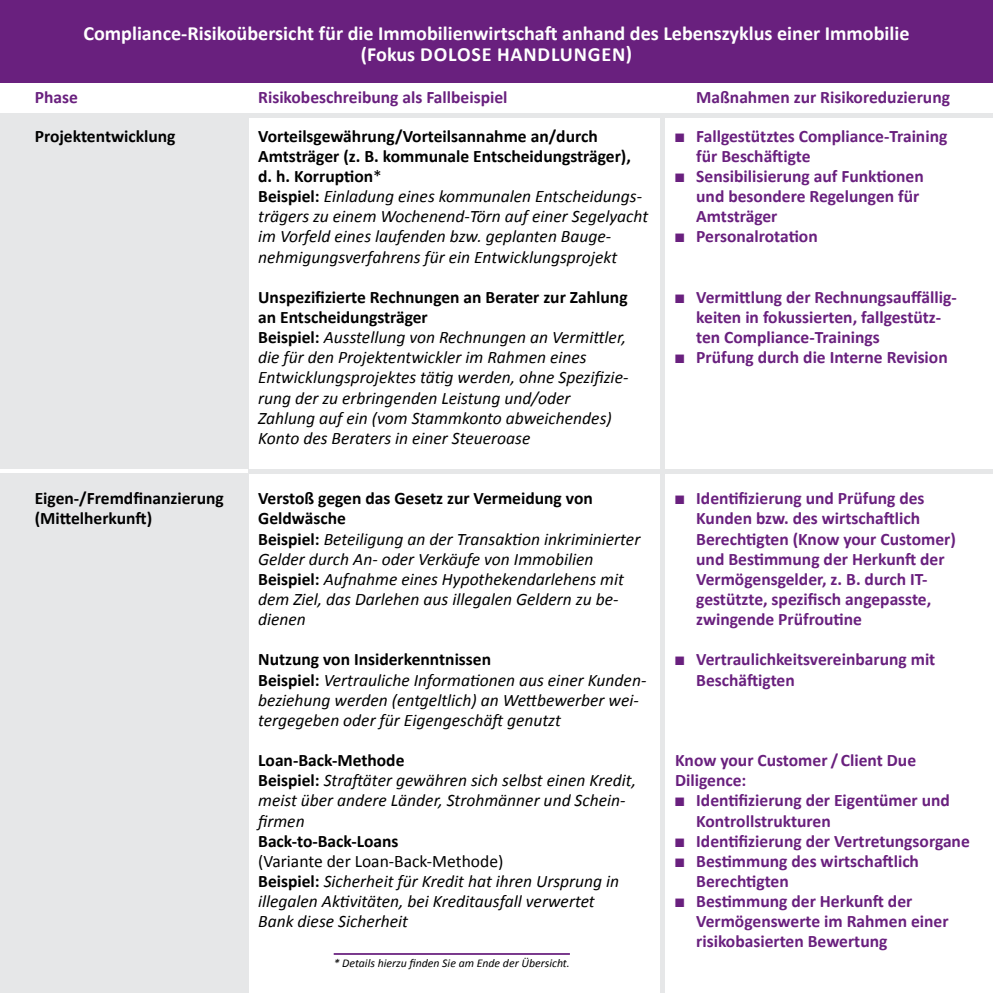
<style>
.page{position:relative;width:993px;height:993px;background:#fff}
.page>*{position:absolute;margin:0;border:0;box-sizing:border-box;transform-origin:0 0}
.t1{font:700 20.12px/20.7px "Calibri";color:#fff}
.t2{font:italic 17.5px/20.1px "Calibri";color:#000}
.t3{font:700 17.5px/20.1px "Calibri";color:#69207e}
.t4{font:700 17.5px "Calibri";color:#000}
.t5{font:italic 11.9px "Calibri";color:#000}
.s1{font-weight:700;font-style:normal}
.s2{font-style:normal}
</style>
<div class="page">
<div style="left:0;top:473px;width:248px;height:519px;background:#e6e7e8"></div>
<div style="left:0;top:113px;width:248px;height:355px;background:#e6e7e8"></div>
<div style="left:0;top:0;width:992px;height:82px;background:#69207e"></div>
<div style="left:248px;top:468px;width:744px;height:5px;background:#e6e7e8"></div>
<div style="left:660px;top:118px;width:5px;height:874px;background:#e6e7e8"></div>
<div style="left:248px;top:113px;width:744px;height:5px;background:#e6e7e8"></div>
<hr style="left:333px;top:952px;width:236px;height:2px;background:#69207e">
<p class="t1" style="left:361px;top:22px;width:550px;text-indent:-277px">Compliance-Risikoübersicht für die Immobilienwirtschaft anhand des Lebenszyklus einer Immobilie (Fokus Dolose Handlu</p>
<p class="t1" style="left:573px;top:43px;width:60px">ngen)</p>
<p class="t3" style="left:35px;top:86px;width:45px">Phase</p>
<p class="t3" style="left:258px;top:86px;width:251px">Risikobeschreibung als Fallbeispiel</p>
<p class="t4" style="left:35px;top:125px;width:142px">Projektentwicklung</p>
<p class="t2" style="left:258px;top:125px;width:391px"><span class="s1">Vorteilsgewährung/Vorteilsannahme an/durch Amtsträger (z. B. kommunale Entscheidungsträger), d. h. Korruption</span><span class="s2">*<br></span><span class="s1">Beispiel:</span> Einladung eines kommunalen Entscheidungs&shy;trägers zu einem Wochenend-Törn auf einer Segelyacht im Vorfeld eines laufenden bzw. geplanten Bauge&shy;nehmigungsverfahrens für ein Entwicklungsprojekt</p>
<p class="t2" style="left:258px;top:286px;width:371px"><span class="s1">Unspezifizierte Rechnungen an Berater zur Zahlung an Entscheidungsträger<br>Beispiel:</span> Ausstellung von Rechnungen an Vermittler, die für den Projektentwickler im Rahmen eines Entwicklungsprojektes tätig werden, ohne Spezifizie&shy;rung der zu erbringenden Leistung und/oder Zahlung auf ein (vom Stammkonto abweichendes)<br>Konto des Beraters in einer Steueroase</p>
<p class="t4" style="left:35px;top:487px;width:191px">Eigen-/Fremdfinanzierung</p>
<p class="t4" style="left:258px;top:487px;width:336px">Verstoß gegen das Gesetz zur Vermeidung von</p>
<p class="t4" style="left:35px;top:507px;width:119px">(Mittelherkunft)</p>
<p class="t2" style="left:258px;top:507px;width:383px"><span class="s1">Geldwäsche<br>Beispiel:</span> Beteiligung an der Transaktion inkriminierter Gelder durch An- oder Verkäufe von Immobilien <span class="s1">Beispiel:</span> Aufnahme eines Hypothekendarlehens mit dem Ziel, das Darlehen aus illegalen Geldern zu be&shy;dienen</p>
<p class="t2" style="left:258px;top:648px;width:389px"><span class="s1">Nutzung von Insiderkenntnissen<br>Beispiel:</span> Vertrauliche Informationen aus einer Kunden&shy;beziehung werden (entgeltlich) an Wettbewerber wei&shy;tergegeben oder für Eigengeschäft genutzt</p>
<p class="t2" style="left:258px;top:749px;width:379px"><span class="s1">Loan-Back-Methode<br>Beispiel:</span> Straftäter gewähren sich selbst einen Kredit, meist über andere Länder, Strohmänner und Schein&shy;firmen</p>
<p class="t4" style="left:258px;top:829px;width:142px">Back-to-Back-Loans</p>
<p class="t2" style="left:258px;top:849px;width:362px"><span class="s2">(Variante der Loan-Back-Methode)<br></span><span class="s1">Beispiel:</span> Sicherheit für Kredit hat ihren Ursprung in illegalen Aktivitäten, bei Kreditausfall verwertet Bank diese Sicherheit</p>
<p class="t5" style="left:333px;top:955px;width:237px">* Details hierzu finden Sie am Ende der Übersicht.</p>
<p class="t3" style="left:696px;top:86px;width:255px">Maßnahmen zur Risikoreduzierung</p>
<p class="t3" style="left:696px;top:125px;width:252px;text-indent:-21px">■ Fallgestütztes Compliance-Training für Beschäftigte</p>
<p class="t3" style="left:696px;top:165px;width:229px;text-indent:-21px">■ Sensibilisierung auf Funktionen und besondere Regelungen für<br>Amtsträger</p>
<p class="t3" style="left:675px;top:225px;width:144px">■ Personalrotation</p>
<p class="t3" style="left:696px;top:286px;width:262px;text-indent:-21px">■ Vermittlung der Rechnungsauffällig&shy;keiten in fokussierten, fallgestütz&shy;ten Compliance-Trainings</p>
<p class="t3" style="left:675px;top:346px;width:274px">■ Prüfung durch die Interne Revision</p>
<p class="t3" style="left:696px;top:487px;width:261px;text-indent:-21px">■ Identifizierung und Prüfung des<br>Kunden bzw. des wirtschaftlich<br>Berechtigten (Know your Customer) und Bestimmung der Herkunft der<br>Vermögensgelder, z. B. durch IT&shy;gestützte, spezifisch angepasste, zwingende Prüfroutine</p>
<p class="t3" style="left:696px;top:648px;width:240px;text-indent:-21px">■ Vertraulichkeitsvereinbarung mit<br>Beschäftigten</p>
<p class="t3" style="left:675px;top:749px;width:242px">Know your Customer / Client Due<br>Diligence:</p>
<p class="t3" style="left:696px;top:789px;width:255px;text-indent:-21px">■ Identifizierung der Eigentümer und<br>Kontrollstrukturen</p>
<p class="t3" style="left:675px;top:829px;width:296px">■ Identifizierung der Vertretungsorgane</p>
<p class="t3" style="left:696px;top:849px;width:224px;text-indent:-21px">■ Bestimmung des wirtschaftlich<br>Berechtigten</p>
<p class="t3" style="left:696px;top:890px;width:254px;text-indent:-21px">■ Bestimmung der Herkunft der<br>Vermögenswerte im Rahmen einer risikobasierten Bewertung</p>
</div>
